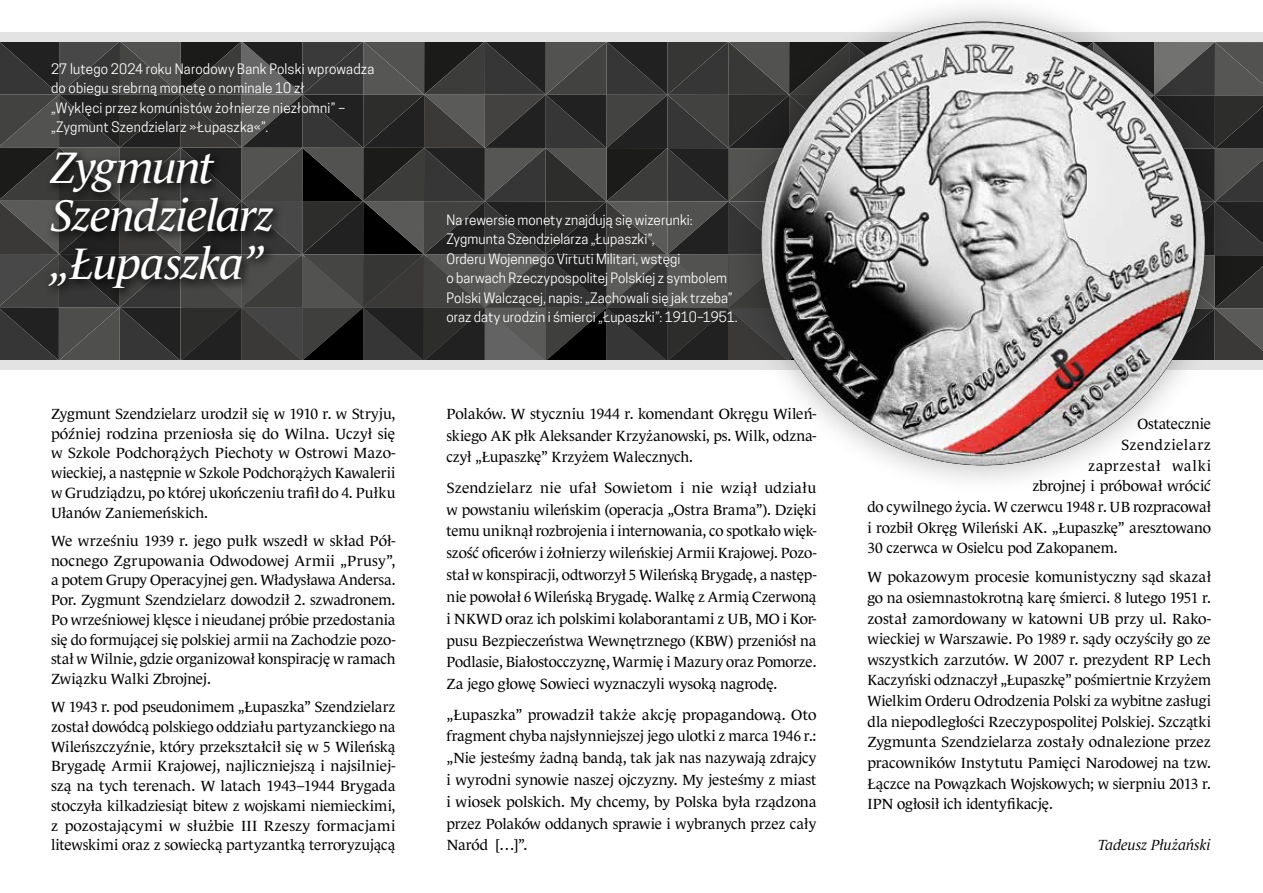
<style>
.page{position:relative;width:1263px;height:893px;background:#fff}
.page>*{position:absolute;margin:0;border:0;box-sizing:border-box;transform-origin:0 0}
.t1{font:italic 45px/48px "Le Monde Journal Pro";letter-spacing:-.03em;color:#fff}
.t2{font:15px/19.8px "Le Monde Journal Pro";letter-spacing:-.01em;color:#000;text-align:justify}
.t3{font:italic 15px "Le Monde Journal Pro";letter-spacing:-.01em;color:#000}
.t4{font:15px "Le Monde Journal Pro";letter-spacing:.035em;color:#000}
.t5{font:15px "Le Monde Journal Pro";letter-spacing:.025em;color:#000}
.t6{font:13.5px/19.5px "Cooper Hewitt";letter-spacing:.005em;color:#fff}
</style>
<div class="page">
<svg style="left:0;top:42px;width:1263px;height:318px;background:#383837"></svg>
<div style="left:0;top:33px;width:1263px;height:9px;background:#e3e3e3"></div>
<div style="left:0;top:360px;width:1263px;height:10px;background:#e3e3e3"></div>
<div style="left:731px;top:0;width:504px;height:496px;background:#000;opacity:.3"></div>
<img style="left:761px;top:22px;width:444px;height:443px">
<svg style="left:44px;top:147px;width:240px;height:153px;background:#323232"></svg>
<p class="t6" style="left:51px;top:59px;width:325px">27 lutego 2024 roku Narodowy Bank Polski wprowadza do obiegu srebrną monetę o nominale 10 zł<br>„Wyklęci przez komunistów żołnierze niezłomni” – „Zygmunt Szendzielarz »Łupaszka«”.</p>
<h1 class="t1" style="left:51px;top:139px;width:225px">Zygmunt<br>Szendzielarz „Łupaszka”</h1>
<p class="t2" style="left:51px;top:402px;width:346px">Zygmunt Szendzielarz urodził się w 1910 r. w Stryju, później rodzina przeniosła się do Wilna. Uczył się w Szkole Podchorążych Piechoty w Ostrowi Mazo&shy;wieckiej, a następnie w Szkole Podchorążych Kawalerii w Grudziądzu, po której ukończeniu trafił do 4. Pułku Ułanów Zaniemeńskich.</p>
<p class="t2" style="left:51px;top:529px;width:346px">We wrześniu 1939 r. jego pułk wszedł w skład Pół&shy;nocnego Zgrupowania Odwodowej Armii „Prusy”, a potem Grupy Operacyjnej gen. Władysława Andersa.<br>Por. Zygmunt Szendzielarz dowodził 2. szwadronem.<br>Po wrześniowej klęsce i nieudanej próbie przedostania się do formującej się polskiej armii na Zachodzie pozo&shy;stał w Wilnie, gdzie organizował konspirację w ramach Związku Walki Zbrojnej.</p>
<p class="t2" style="left:51px;top:696px;width:346px">W 1943 r. pod pseudonimem „Łupaszka” Szendzielarz został dowódcą polskiego oddziału partyzanckiego na Wileńszczyźnie, który przekształcił się w 5 Wileńską Brygadę Armii Krajowej, najliczniejszą i najsilniej&shy;szą na tych terenach. W latach 1943–1944 Brygada stoczyła kilkadziesiąt bitew z wojskami niemieckimi, z pozostającymi w służbie III Rzeszy formacjami litewskimi oraz z sowiecką partyzantką terroryzującą</p>
<p class="t6" style="left:446px;top:210px;width:293px">Na rewersie monety znajdują się wizerunki:<br>Zygmunta Szendzielarza „Łupaszki”,<br>Orderu Wojennego Virtuti Militari, wstęgi<br>o barwach Rzeczypospolitej Polskiej z symbolem Polski Walczącej, napis: „Zachowali się jak trzeba” oraz daty urodzin i śmierci „Łupaszki”: 1910–1951.</p>
<p class="t2" style="left:446px;top:401px;width:371px;line-height:21.8px">Polaków. W styczniu 1944 r. komendant Okręgu Wileń&shy;skiego AK płk Aleksander Krzyżanowski, ps. Wilk, odzna&shy;czył „Łupaszkę” Krzyżem Walecznych.</p>
<p class="t2" style="left:446px;top:475px;width:371px;line-height:21.8px">Szendzielarz nie ufał Sowietom i nie wziął udziału w powstaniu wileńskim (operacja „Ostra Brama”). Dzięki temu uniknął rozbrojenia i internowania, co spotkało więk&shy;szość oficerów i żołnierzy wileńskiej Armii Krajowej. Pozo&shy;stał w konspiracji, odtworzył 5 Wileńską Brygadę, a następ&shy;nie powołał 6 Wileńską Brygadę. Walkę z Armią Czerwoną i NKWD oraz ich polskimi kolaborantami z UB, MO i Kor&shy;pusu Bezpieczeństwa Wewnętrznego (KBW) przeniósł na Podlasie, Białostocczyznę, Warmię i Mazury oraz Pomorze.<br>Za jego głowę Sowieci wyznaczyli wysoką nagrodę.</p>
<p class="t2" style="left:446px;top:702px;width:371px;line-height:21.8px">„Łupaszka” prowadził także akcję propagandową. Oto fragment chyba najsłynniejszej jego ulotki z marca 1946 r.: „Nie jesteśmy żadną bandą, tak jak nas nazywają zdrajcy i wyrodni synowie naszej ojczyzny. My jesteśmy z miast i wiosek polskich. My chcemy, by Polska była rządzona przez Polaków oddanych sprawie i wybranych przez cały Naród […]”.</p>
<p class="t2" style="left:1137px;top:413px;width:75px">Ostatecznie</p>
<p class="t5" style="left:1121px;top:433px;width:92px">Szendzielarz</p>
<p class="t4" style="left:1088px;top:454px;width:125px">zaprzestał walki</p>
<p class="t2" style="left:1032px;top:475px;width:180px">zbrojnej i próbował wrócić</p>
<p class="t2" style="left:867px;top:495px;width:345px">do cywilnego życia. W czerwcu 1948 r. UB rozpracował</p>
<p class="t2" style="left:867px;top:516px;width:345px">i rozbił Okręg Wileński AK. „Łupaszkę” aresztowano</p>
<p class="t2" style="left:867px;top:537px;width:252px">30 czerwca w Osielcu pod Zakopanem.</p>
<p class="t2" style="left:867px;top:565px;width:345px;line-height:20.7px">W pokazowym procesie komunistyczny sąd skazał go na osiemnastokrotną karę śmierci. 8 lutego 1951 r. został zamordowany w katowni UB przy ul. Rako&shy;wieckiej w Warszawie. Po 1989 r. sądy oczyściły go ze wszystkich zarzutów. W 2007 r. prezydent RP Lech Kaczyński odznaczył „Łupaszkę” pośmiertnie Krzyżem Wielkim Orderu Odrodzenia Polski za wybitne zasługi dla niepodległości Rzeczypospolitej Polskiej. Szczątki Zygmunta Szendzielarza zostały odnalezione przez pracowników Instytutu Pamięci Narodowej na tzw.<br>Łączce na Powązkach Wojskowych; w sierpniu 2013 r.<br>IPN ogłosił ich identyfikację.</p>
<p class="t3" style="left:1098px;top:834px;width:114px">Tadeusz Płużański</p>
</div>
